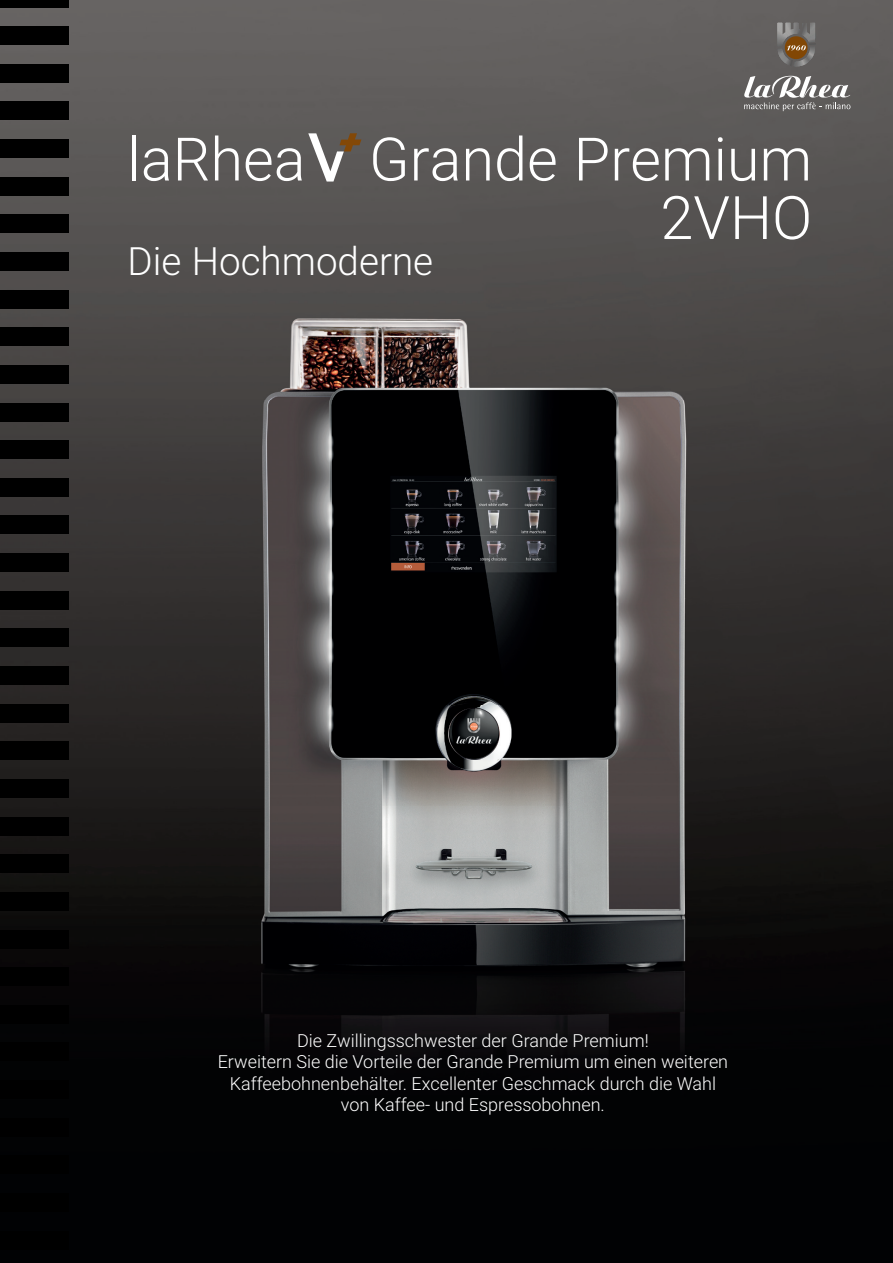
<style>
.page{position:relative;width:893px;height:1263px;background:#fff}
.page>*{position:absolute;margin:0;border:0;box-sizing:border-box;transform-origin:0 0}
.t1{font:300 60px/58.5px "Roboto";color:#fff;text-align:right}
.t2{font:300 39px "Roboto";color:#fff}
.t3{font:300 18px/21.6px "Roboto";color:#fff;text-align:center}
</style>
<div class="page">
<img style="left:0;top:0;width:893px;height:1263px">
<div style="left:0;top:0;width:68px;height:7px;background:#000"></div>
<div style="left:0;top:26px;width:68px;height:19px;background:#000"></div>
<div style="left:0;top:64px;width:68px;height:19px;background:#000"></div>
<div style="left:0;top:101px;width:68px;height:19px;background:#000"></div>
<div style="left:0;top:139px;width:68px;height:19px;background:#000"></div>
<div style="left:0;top:177px;width:68px;height:19px;background:#000"></div>
<div style="left:0;top:214px;width:68px;height:19px;background:#000"></div>
<div style="left:0;top:252px;width:68px;height:19px;background:#000"></div>
<div style="left:0;top:290px;width:68px;height:18px;background:#000"></div>
<div style="left:0;top:327px;width:68px;height:19px;background:#000"></div>
<div style="left:0;top:365px;width:68px;height:19px;background:#000"></div>
<div style="left:0;top:403px;width:68px;height:18px;background:#000"></div>
<div style="left:0;top:440px;width:68px;height:19px;background:#000"></div>
<div style="left:0;top:478px;width:68px;height:19px;background:#000"></div>
<div style="left:0;top:515px;width:68px;height:19px;background:#000"></div>
<div style="left:0;top:553px;width:68px;height:19px;background:#000"></div>
<div style="left:0;top:591px;width:68px;height:19px;background:#000"></div>
<div style="left:0;top:628px;width:68px;height:19px;background:#000"></div>
<div style="left:0;top:666px;width:68px;height:19px;background:#000"></div>
<div style="left:0;top:704px;width:68px;height:18px;background:#000"></div>
<div style="left:0;top:741px;width:68px;height:19px;background:#000"></div>
<div style="left:0;top:779px;width:68px;height:19px;background:#000"></div>
<div style="left:0;top:817px;width:68px;height:18px;background:#000"></div>
<div style="left:0;top:854px;width:68px;height:19px;background:#000"></div>
<div style="left:0;top:892px;width:68px;height:19px;background:#000"></div>
<div style="left:0;top:929px;width:68px;height:19px;background:#000"></div>
<div style="left:0;top:967px;width:68px;height:19px;background:#000"></div>
<div style="left:0;top:1005px;width:68px;height:19px;background:#000"></div>
<div style="left:0;top:1042px;width:68px;height:19px;background:#000"></div>
<div style="left:0;top:1080px;width:68px;height:19px;background:#000"></div>
<div style="left:0;top:1118px;width:68px;height:18px;background:#000"></div>
<div style="left:0;top:1155px;width:68px;height:19px;background:#000"></div>
<div style="left:0;top:1193px;width:68px;height:19px;background:#000"></div>
<div style="left:0;top:1231px;width:68px;height:18px;background:#000"></div>
<svg style="left:777px;top:23px;width:38px;height:44px;background:#7c6d5e"></svg>
<svg style="left:744px;top:76px;width:106px;height:35px"></svg>
<img style="left:166px;top:299px;width:615px;height:812px">
<svg style="left:308px;top:133px;width:53px;height:49px"></svg>
<h1 class="t1" style="left:128px;top:128px;width:686px">laRhea Grande Premium<br>2VHO</h1>
<h2 class="t2" style="left:128px;top:234px;width:307px">Die Hochmoderne</h2>
<p class="t3" style="left:218px;top:1029px;width:512px">Die Zwillingsschwester der Grande Premium!<br>Erweitern Sie die Vorteile der Grande Premium um einen weiteren Kaffeebohnenbehälter. Excellenter Geschmack durch die Wahl von Kaffee- und Espressobohnen.</p>
</div>
